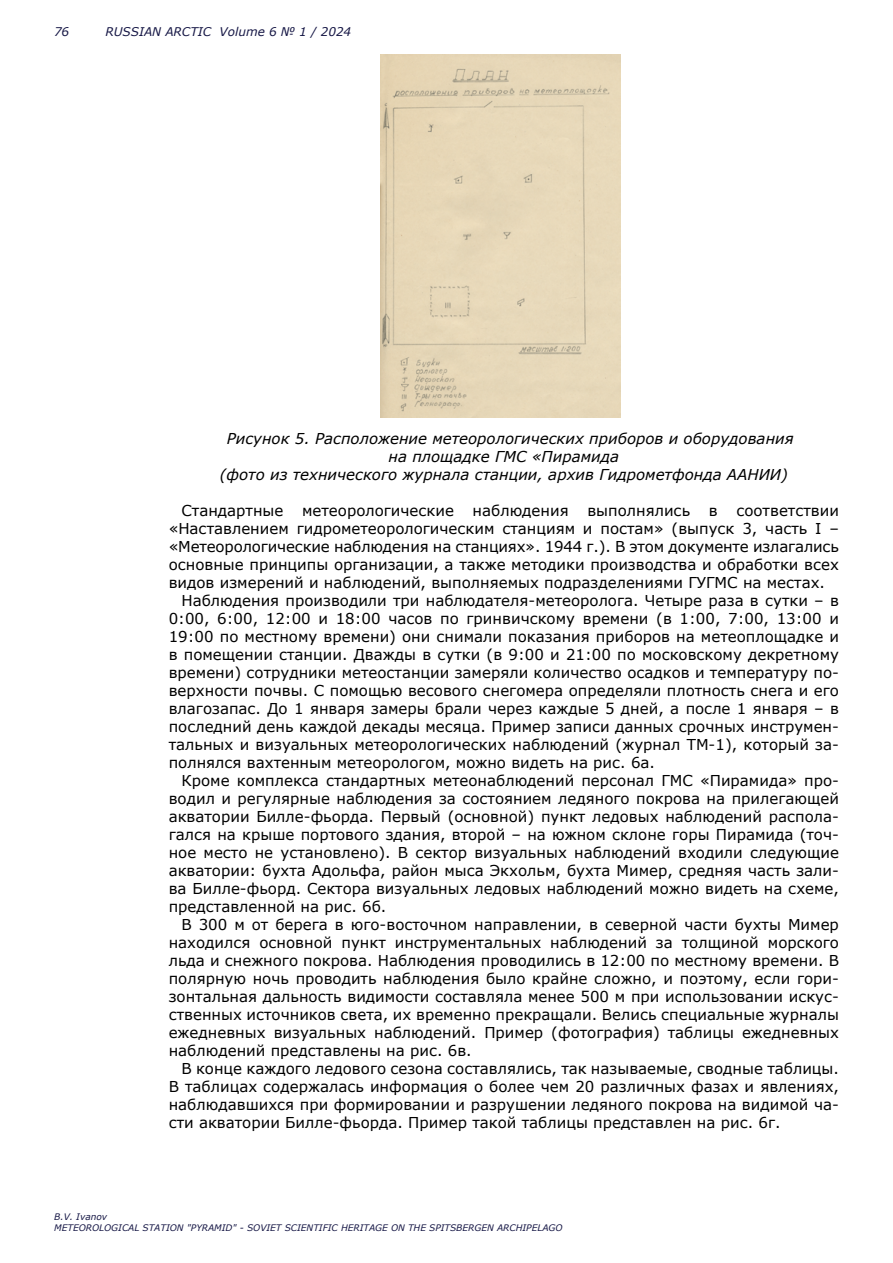
<style>
.page{position:relative;width:893px;height:1263px;background:#fff}
.page>*{position:absolute;margin:0;border:0;box-sizing:border-box;transform-origin:0 0}
.t1{font:15px "Verdana";color:#000}
.t2{font:italic 15px/18px "Verdana";color:#000;text-align:center}
.t3{font:italic 12px "Verdana";color:#171846}
.t4{font:italic 9px/10.8px "Verdana";color:#171846}
</style>
<div class="page">
<img style="left:380px;top:54px;width:240px;height:363px">
<p class="t3" style="left:54px;top:24px;width:17px">76</p>
<p class="t3" style="left:105px;top:24px;width:247px">RUSSIAN ARCTIC Volume 6 № 1 / 2024</p>
<p class="t2" style="left:220px;top:429px;width:576px">Рисунок 5. Расположение метеорологических приборов и оборудования на площадке ГМС «Пирамида<br>(фото из технического журнала станции, архив Гидрометфонда ААНИИ)</p>
<p class="t1" style="left:181px;top:500px;width:659px">Стандартные метеорологические наблюдения выполнялись в соответствии</p>
<p class="t1" style="left:169px;top:518px;width:672px">«Наставлением гидрометеорологическим станциям и постам» (выпуск 3, часть I –</p>
<p class="t1" style="left:169px;top:536px;width:672px">«Метеорологические наблюдения на станциях». 1944 г.). В этом документе излагались</p>
<p class="t1" style="left:169px;top:554px;width:672px">основные принципы организации, а также методики производства и обработки всех</p>
<p class="t1" style="left:169px;top:572px;width:658px">видов измерений и наблюдений, выполняемых подразделениями ГУГМС на местах.</p>
<p class="t1" style="left:181px;top:590px;width:659px">Наблюдения производили три наблюдателя-метеоролога. Четыре раза в сутки – в</p>
<p class="t1" style="left:169px;top:608px;width:672px">0:00, 6:00, 12:00 и 18:00 часов по гринвичскому времени (в 1:00, 7:00, 13:00 и</p>
<p class="t1" style="left:169px;top:626px;width:672px">19:00 по местному времени) они снимали показания приборов на метеоплощадке и</p>
<p class="t1" style="left:169px;top:644px;width:672px">в помещении станции. Дважды в сутки (в 9:00 и 21:00 по московскому декретному</p>
<p class="t1" style="left:169px;top:662px;width:672px">времени) сотрудники метеостанции замеряли количество осадков и температуру по-</p>
<p class="t1" style="left:169px;top:680px;width:672px">верхности почвы. С помощью весового снегомера определяли плотность снега и его</p>
<p class="t1" style="left:169px;top:698px;width:672px">влагозапас. До 1 января замеры брали через каждые 5 дней, а после 1 января – в</p>
<p class="t1" style="left:169px;top:716px;width:672px">последний день каждой декады месяца. Пример записи данных срочных инструмен-</p>
<p class="t1" style="left:169px;top:734px;width:672px">тальных и визуальных метеорологических наблюдений (журнал ТМ-1), который за-</p>
<p class="t1" style="left:169px;top:752px;width:488px">полнялся вахтенным метеорологом, можно видеть на рис. 6а.</p>
<p class="t1" style="left:181px;top:770px;width:659px">Кроме комплекса стандартных метеонаблюдений персонал ГМС «Пирамида» про-</p>
<p class="t1" style="left:169px;top:788px;width:672px">водил и регулярные наблюдения за состоянием ледяного покрова на прилегающей</p>
<p class="t1" style="left:169px;top:806px;width:672px">акватории Билле-фьорда. Первый (основной) пункт ледовых наблюдений распола-</p>
<p class="t1" style="left:169px;top:824px;width:672px">гался на крыше портового здания, второй – на южном склоне горы Пирамида (точ-</p>
<p class="t1" style="left:169px;top:842px;width:672px">ное место не установлено). В сектор визуальных наблюдений входили следующие</p>
<p class="t1" style="left:169px;top:860px;width:672px">акватории: бухта Адольфа, район мыса Экхольм, бухта Мимер, средняя часть зали-</p>
<p class="t1" style="left:169px;top:878px;width:672px">ва Билле-фьорд. Сектора визуальных ледовых наблюдений можно видеть на схеме,</p>
<p class="t1" style="left:169px;top:896px;width:219px">представленной на рис. 6б.</p>
<p class="t1" style="left:181px;top:914px;width:659px">В 300 м от берега в юго-восточном направлении, в северной части бухты Мимер</p>
<p class="t1" style="left:169px;top:932px;width:672px">находился основной пункт инструментальных наблюдений за толщиной морского</p>
<p class="t1" style="left:169px;top:950px;width:672px">льда и снежного покрова. Наблюдения проводились в 12:00 по местному времени. В</p>
<p class="t1" style="left:169px;top:968px;width:672px">полярную ночь проводить наблюдения было крайне сложно, и поэтому, если гори-</p>
<p class="t1" style="left:169px;top:986px;width:672px">зонтальная дальность видимости составляла менее 500 м при использовании искус-</p>
<p class="t1" style="left:169px;top:1004px;width:672px">ственных источников света, их временно прекращали. Велись специальные журналы</p>
<p class="t1" style="left:169px;top:1022px;width:672px">ежедневных визуальных наблюдений. Пример (фотография) таблицы ежедневных</p>
<p class="t1" style="left:169px;top:1040px;width:305px">наблюдений представлены на рис. 6в.</p>
<p class="t1" style="left:181px;top:1058px;width:659px">В конце каждого ледового сезона составлялись, так называемые, сводные таблицы.</p>
<p class="t1" style="left:169px;top:1076px;width:672px">В таблицах содержалась информация о более чем 20 различных фазах и явлениях,</p>
<p class="t1" style="left:169px;top:1094px;width:672px">наблюдавшихся при формировании и разрушении ледяного покрова на видимой ча-</p>
<p class="t1" style="left:169px;top:1112px;width:613px">сти акватории Билле-фьорда. Пример такой таблицы представлен на рис. 6г.</p>
<p class="t4" style="left:54px;top:1211px;width:510px">B.V. Ivanov<br>METEOROLOGICAL STATION "PYRAMID" - SOVIET SCIENTIFIC HERITAGE ON THE SPITSBERGEN ARCHIPELAGO</p>
</div>
